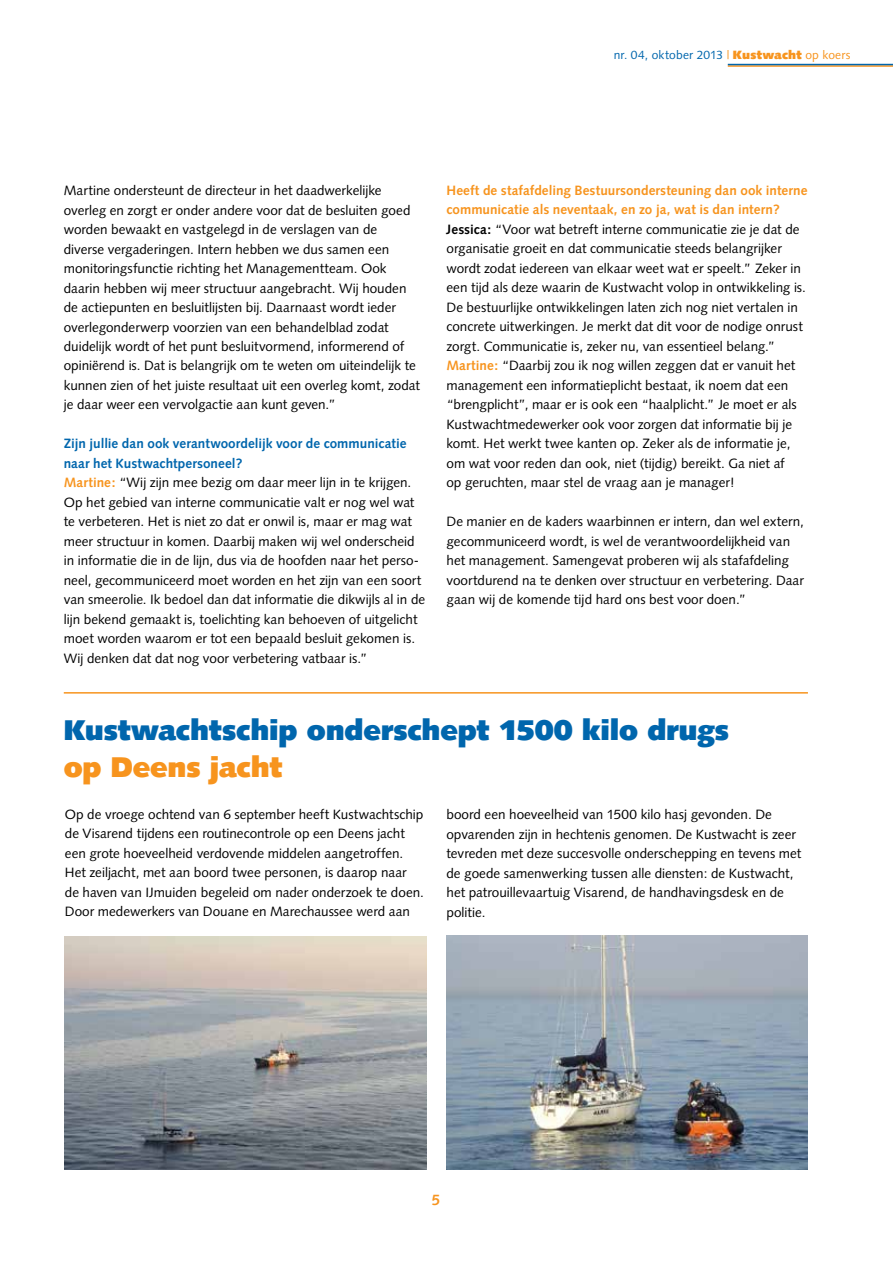
<style>
.page{position:relative;width:893px;height:1263px;background:#fff}
.page>*{position:absolute;margin:0;border:0;box-sizing:border-box;transform-origin:0 0}
.t1{font:900 28.5px "Syntax";letter-spacing:-.005em;color:#0066ad}
.t2{font:900 28.5px "Syntax";color:#f7941e}
.t3{font:700 15px "Syntax";color:#f7941e}
.t4{font:13.5px/19.5px "Syntax";color:#000}
.t5{font:12px "Syntax";letter-spacing:.015em;color:#0066ad}
.s1{color:#f7941e}
.s2{font-weight:900;color:#f7941e}
.s3{font-weight:700;color:#0066ad}
.s4{font-weight:700;color:#f7941e}
.s5{font-weight:700}
</style>
<div class="page">
<img style="left:65px;top:936px;width:361px;height:234px">
<img style="left:446px;top:935px;width:362px;height:235px">
<hr style="left:64px;top:692px;width:744px;height:2px;background:#f7941e">
<hr style="left:728px;top:65px;width:165px;height:2px;background:#f7941e">
<hr style="left:728px;top:64px;width:165px;height:1px;background:#0066ad">
<p class="t5" style="left:614px;top:47px;width:238px">nr. 04, oktober 2013 <span class="s1">|</span> <span class="s2">Kustwacht</span> <span class="s1">op koers</span></p>
<p class="t4" style="left:64px;top:181px;width:358px">Martine ondersteunt de directeur in het daadwerkelijke overleg en zorgt er onder andere voor dat de besluiten goed worden bewaakt en vastgelegd in de verslagen van de diverse vergaderingen. Intern hebben we dus samen een monitoringsfunctie richting het Managementteam. Ook daarin hebben wij meer structuur aangebracht. Wij houden de actiepunten en besluitlijsten bij. Daarnaast wordt ieder overlegonderwerp voorzien van een behandelblad zodat duidelijk wordt of het punt besluitvormend, informerend of opiniërend is. Dat is belangrijk om te weten om uiteindelijk te kunnen zien of het juiste resultaat uit een overleg komt, zodat je daar weer een vervolgactie aan kunt geven.”</p>
<p class="t4" style="left:64px;top:434px;width:363px"><span class="s3">Zijn jullie dan ook verantwoordelijk voor de communicatie naar het Kustwachtpersoneel?<br></span><span class="s4">Martine:</span> “Wij zijn mee bezig om daar meer lijn in te krijgen.<br>Op het gebied van interne communicatie valt er nog wel wat te verbeteren. Het is niet zo dat er onwil is, maar er mag wat meer structuur in komen. Daarbij maken wij wel onderscheid in informatie die in de lijn, dus via de hoofden naar het perso&shy;neel, gecommuniceerd moet worden en het zijn van een soort van smeerolie. Ik bedoel dan dat informatie die dikwijls al in de lijn bekend gemaakt is, toelichting kan behoeven of uitgelicht moet worden waarom er tot een bepaald besluit gekomen is.<br>Wij denken dat dat nog voor verbetering vatbaar is.”</p>
<p class="t4" style="left:446px;top:181px;width:362px"><span class="s4">Heeft de stafafdeling Bestuursondersteuning dan ook interne communicatie als neventaak, en zo ja, wat is dan intern?<br></span><span class="s5">Jessica:</span> “Voor wat betreft interne communicatie zie je dat de organisatie groeit en dat communicatie steeds belangrijker wordt zodat iedereen van elkaar weet wat er speelt.” Zeker in een tijd als deze waarin de Kustwacht volop in ontwikkeling is.<br>De bestuurlijke ontwikkelingen laten zich nog niet vertalen in concrete uitwerkingen. Je merkt dat dit voor de nodige onrust zorgt. Communicatie is, zeker nu, van essentieel belang.” <span class="s4">Martine:</span> “Daarbij zou ik nog willen zeggen dat er vanuit het management een informatieplicht bestaat, ik noem dat een “brengplicht”, maar er is ook een “haalplicht.” Je moet er als Kustwachtmedewerker ook voor zorgen dat informatie bij je komt. Het werkt twee kanten op. Zeker als de informatie je, om wat voor reden dan ook, niet (tijdig) bereikt. Ga niet af<br>op geruchten, maar stel de vraag aan je manager!</p>
<p class="t4" style="left:446px;top:512px;width:359px">De manier en de kaders waarbinnen er intern, dan wel extern, gecommuniceerd wordt, is wel de verantwoordelijkheid van het management. Samengevat proberen wij als stafafdeling voortdurend na te denken over structuur en verbetering. Daar gaan wij de komende tijd hard ons best voor doen.”</p>
<h1 class="t1" style="left:64px;top:713px;width:667px">Kustwachtschip onderschept 1500 kilo drugs</h1>
<h1 class="t2" style="left:64px;top:750px;width:220px">op Deens jacht</h1>
<p class="t4" style="left:446px;top:805px;width:356px">boord een hoeveelheid van 1500 kilo hasj gevonden. De opvarenden zijn in hechtenis genomen. De Kustwacht is zeer tevreden met deze succesvolle onderschepping en tevens met de goede samenwerking tussen alle diensten: de Kustwacht, het patrouillevaartuig Visarend, de handhavingsdesk en de politie.</p>
<p class="t4" style="left:65px;top:805px;width:361px">Op de vroege ochtend van 6 september heeft Kustwachtschip de Visarend tijdens een routinecontrole op een Deens jacht een grote hoeveelheid verdovende middelen aangetroffen.<br>Het zeiljacht, met aan boord twee personen, is daarop naar de haven van IJmuiden begeleid om nader onderzoek te doen.<br>Door medewerkers van Douane en Marechaussee werd aan</p>
<p class="t3" style="left:432px;top:1191px;width:10px">5</p>
</div>
